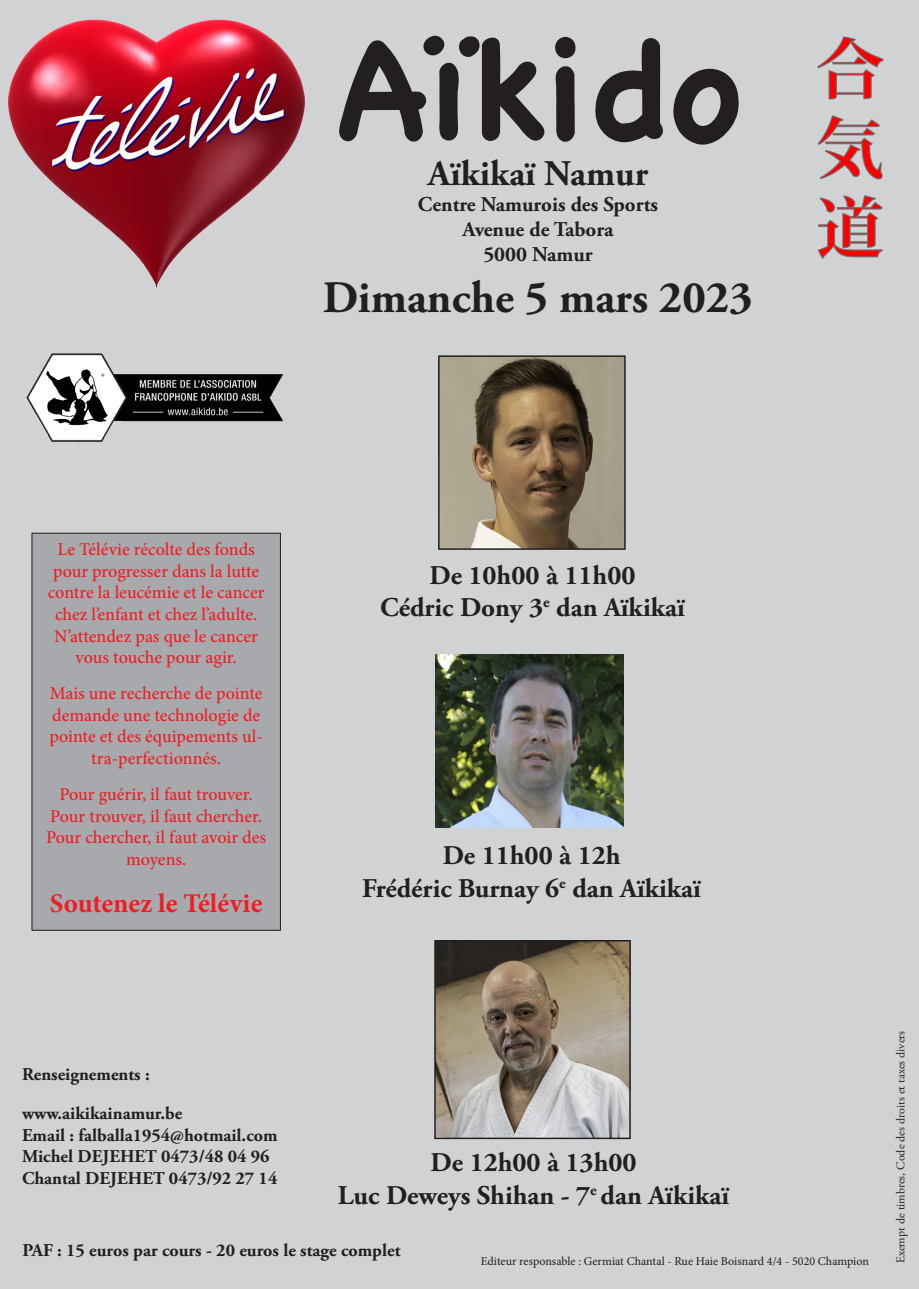
<style>
.page{position:relative;width:919px;height:1289px;background:#fff}
.page>*{position:absolute;margin:0;border:0;box-sizing:border-box;transform-origin:0 0}
.t1{font:700 135px "Chalkboard";color:#231f20}
.t2{font:700 45px "Adobe Garamond Pro";color:#231f20}
.t3{font:700 36px "Adobe Garamond Pro";color:#231f20}
.t4{font:700 27px "Adobe Garamond Pro";color:#231f20}
.t5{font:700 27px "Minion Pro";letter-spacing:.005em;color:#ee1d23}
.t6{font:700 21px "Adobe Garamond Pro";color:#231f20}
.t7{font:500 18px/21.6px "Minion Pro";color:#ee1d23;text-align:center}
.t8{font:700 18px "Adobe Garamond Pro";color:#231f20}
.t9{font:12px "Minion Pro";color:#231f20}
.t10{font:12px "Adobe Garamond Pro";color:#231f20}
</style>
<div class="page">
<div style="left:0;top:0;width:918px;height:1288px;background:#d1d2d4"></div>
<img style="left:817px;top:36px;width:67px;height:223px">
<img style="left:26px;top:353px;width:257px;height:89px">
<img style="left:441px;top:358px;width:181px;height:189px">
<div style="left:438px;top:355px;width:187px;height:195px;border:2px solid #231f20"></div>
<img style="left:436px;top:654px;width:187px;height:173px">
<div style="left:32px;top:533px;width:248px;height:397px;background:#a8a9ad"></div>
<div style="left:32px;top:533px;width:249px;height:397px;border:1px solid #231f20"></div>
<img style="left:437px;top:943px;width:190px;height:193px">
<div style="left:434px;top:940px;width:196px;height:199px;border:2px solid #231f20"></div>
<img style="left:8px;top:19px;width:297px;height:269px">
<p class="t1" style="left:337px;top:11px;width:404px">Aïkido</p>
<p class="t3" style="left:428px;top:153px;width:221px">Aïkikaï Namur</p>
<p class="t6" style="left:418px;top:192px;width:241px">Centre Namurois des Sports</p>
<p class="t6" style="left:462px;top:217px;width:152px">Avenue de Tabora</p>
<p class="t6" style="left:483px;top:242px;width:111px">5000 Namur</p>
<p class="t2" style="left:323px;top:272px;width:431px">Dimanche 5 mars 2023</p>
<p class="t7" style="left:48px;top:538px;width:218px">Le Télévie récolte des fonds pour progresser dans la lutte contre la leucémie et le cancer chez l’enfant et chez l’adulte.</p>
<p class="t7" style="left:54px;top:625px;width:205px">N’attendez pas que le cancer vous touche pour agir.</p>
<p class="t7" style="left:49px;top:682px;width:215px">Mais une recherche de pointe demande une technologie de pointe et des équipements ul&shy;tra-perfectionnés.</p>
<p class="t7" style="left:46px;top:783px;width:221px">Pour guérir, il faut trouver.<br>Pour trouver, il faut chercher.<br>Pour chercher, il faut avoir des moyens.</p>
<p class="t5" style="left:50px;top:884px;width:214px">Soutenez le Télévie</p>
<p class="t4" style="left:429px;top:559px;width:207px">De 10h00 à 11h00</p>
<p class="t4" style="left:380px;top:592px;width:306px">Cédric Dony 3<sup>e</sup> dan Aïkikaï</p>
<p class="t4" style="left:442px;top:840px;width:179px">De 11h00 à 12h</p>
<p class="t4" style="left:362px;top:872px;width:340px">Frédéric Burnay 6<sup>e</sup> dan Aïkikaï</p>
<p class="t8" style="left:22px;top:1063px;width:129px">Renseignements :</p>
<p class="t8" style="left:22px;top:1102px;width:162px">www.aikikainamur.be</p>
<p class="t8" style="left:22px;top:1124px;width:257px">Email : falballa1954@hotmail.com</p>
<p class="t8" style="left:22px;top:1146px;width:249px">Michel DEJEHET 0473/48 04 96</p>
<p class="t8" style="left:22px;top:1167px;width:257px">Chantal DEJEHET 0473/92 27 14</p>
<p class="t4" style="left:430px;top:1147px;width:207px">De 12h00 à 13h00</p>
<p class="t4" style="left:338px;top:1179px;width:393px">Luc Deweys Shihan - 7<sup>e</sup> dan Aïkikaï</p>
<p class="t8" style="left:23px;top:1239px;width:379px">PAF : 15 euros par cours - 20 euros le stage complet</p>
<p class="t9" style="left:480px;top:1252px;width:390px">Editeur responsable : Germiat Chantal - Rue Haie Boisnard 4/4 - 5020 Champion</p>
<p class="t10" style="left:893px;top:1263px;width:234px;rotate:-90deg">Exempt de timbres, Code des droits et taxes divers</p>
</div>
